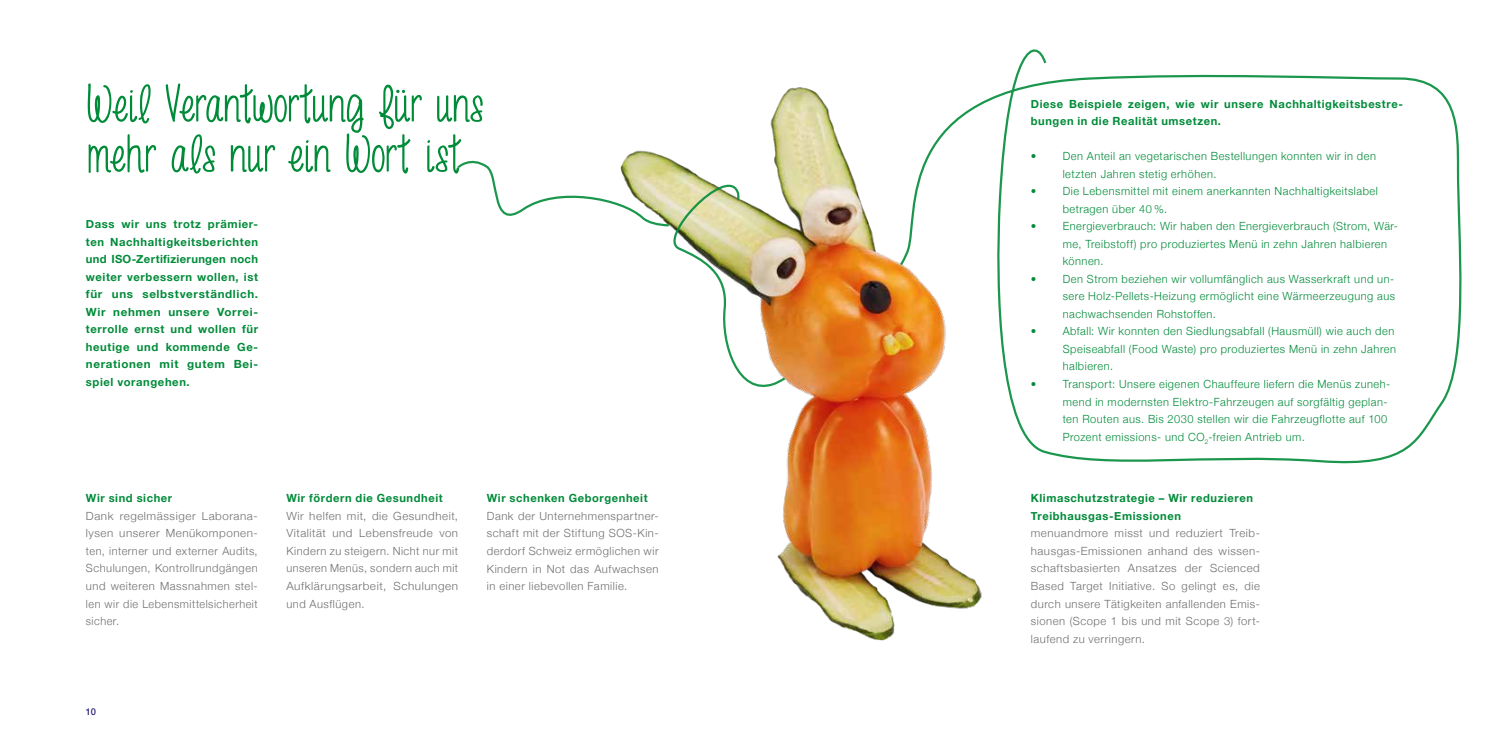
<style>
.page{position:relative;width:1489px;height:745px;background:#fff}
.page>*{position:absolute;margin:0;border:0;box-sizing:border-box;transform-origin:0 0}
.t1{font:500 50px/50px "menuandmorefont";letter-spacing:-.01em;color:#008b39}
.t2{font:300 11.25px/17.5px "Helvetica Neue";letter-spacing:.045em;color:#008b39}
.t3{font:300 11.25px/17.5px "Helvetica Neue";letter-spacing:.045em;color:#706f6f;text-align:justify}
.t4{font:700 11.25px/17.5px "Helvetica Neue";letter-spacing:.055em;color:#008b39}
.t5{font:500 9.38px "Helvetica Neue";color:#2b2577}
</style>
<div class="page">
<svg style="left:1025px;top:49px;width:437px;height:415px"></svg>
<img style="left:625px;top:55px;width:405px;height:586px">
<svg style="left:457px;top:159px;width:329px;height:229px"></svg>
<h1 class="t1" style="left:86px;top:82px;width:399px">Weil Verantwortung für uns mehr als nur ein Wort ist</h1>
<p class="t4" style="left:86px;top:216px;width:174px;text-align:justify">Dass wir uns trotz prämier&shy;ten Nachhaltigkeitsberichten und ISO-Zertifizierungen noch weiter verbessern wollen, ist für uns selbstverständlich.<br>Wir nehmen unsere Vorrei&shy;terrolle ernst und wollen für heutige und kommende Ge&shy;nerationen mit gutem Bei&shy;spiel vorangehen.</p>
<p class="t4" style="left:86px;top:489px;width:88px">Wir sind sicher</p>
<p class="t3" style="left:86px;top:506px;width:173px">Dank regelmässiger Laborana&shy;lysen unserer Menükomponen&shy;ten, interner und externer Audits, Schulungen, Kontrollrundgängen und weiteren Massnahmen stel&shy;len wir die Lebensmittelsicherheit sicher.</p>
<p class="t4" style="left:286px;top:489px;width:158px">Wir fördern die Gesundheit</p>
<p class="t3" style="left:286px;top:506px;width:173px">Wir helfen mit, die Gesundheit, Vitalität und Lebensfreude von Kindern zu steigern. Nicht nur mit unseren Menüs, sondern auch mit Aufklärungsarbeit, Schulungen und Ausflügen.</p>
<p class="t4" style="left:487px;top:489px;width:162px">Wir schenken Geborgenheit</p>
<p class="t3" style="left:487px;top:506px;width:173px">Dank der Unternehmenspartner&shy;schaft mit der Stiftung SOS-Kin&shy;derdorf Schweiz ermöglichen wir Kindern in Not das Aufwachsen in einer liebevollen Familie.</p>
<p class="t5" style="left:86px;top:703px;width:12px">10</p>
<p class="t4" style="left:1030px;top:95px;width:374px">Diese Beispiele zeigen, wie wir unsere Nachhaltigkeitsbestre&shy;bungen in die Realität umsetzen.</p>
<p class="t2" style="left:1062px;top:146px;width:315px;text-indent:-32px">• Den Anteil an vegetarischen Bestellungen konnten wir in den letzten Jahren stetig erhöhen.</p>
<p class="t2" style="left:1062px;top:181px;width:317px;text-indent:-32px">• Die Lebensmittel mit einem anerkannten Nachhaltigkeitslabel betragen über 40 %.</p>
<p class="t2" style="left:1062px;top:216px;width:337px;text-indent:-32px">• Energieverbrauch: Wir haben den Energieverbrauch (Strom, Wär&shy;me, Treibstoff) pro produziertes Menü in zehn Jahren halbieren können.</p>
<p class="t2" style="left:1062px;top:269px;width:334px;text-align:justify;text-indent:-32px">• Den Strom beziehen wir vollumfänglich aus Wasserkraft und un&shy;sere Holz-Pellets-Heizung ermöglicht eine Wärmeerzeugung aus nachwachsenden Rohstoffen.</p>
<p class="t2" style="left:1062px;top:321px;width:335px;text-indent:-32px">• Abfall: Wir konnten den Siedlungsabfall (Hausmüll) wie auch den<br>Speiseabfall (Food Waste) pro produziertes Menü in zehn Jahren halbieren.</p>
<p class="t2" style="left:1062px;top:374px;width:329px;text-indent:-32px">• Transport: Unsere eigenen Chauffeure liefern die Menüs zuneh&shy;mend in modernsten Elektro-Fahrzeugen auf sorgfältig geplan&shy;ten Routen aus. Bis 2030 stellen wir die Fahrzeugflotte auf 100<br>Prozent emissions- und CO<sub>2</sub>-freien Antrieb um.</p>
<p class="t4" style="left:1030px;top:489px;width:224px">Klimaschutzstrategie – Wir reduzieren<br>Treibhausgas-Emissionen</p>
<p class="t3" style="left:1030px;top:523px;width:230px">menuandmore misst und reduziert Treib&shy;hausgas-Emissionen anhand des wissen&shy;schaftsbasierten Ansatzes der Scienced Based Target Initiative. So gelingt es, die durch unsere Tätigkeiten anfallenden Emis&shy;sionen (Scope 1 bis und mit Scope 3) fort&shy;laufend zu verringern.</p>
</div>
